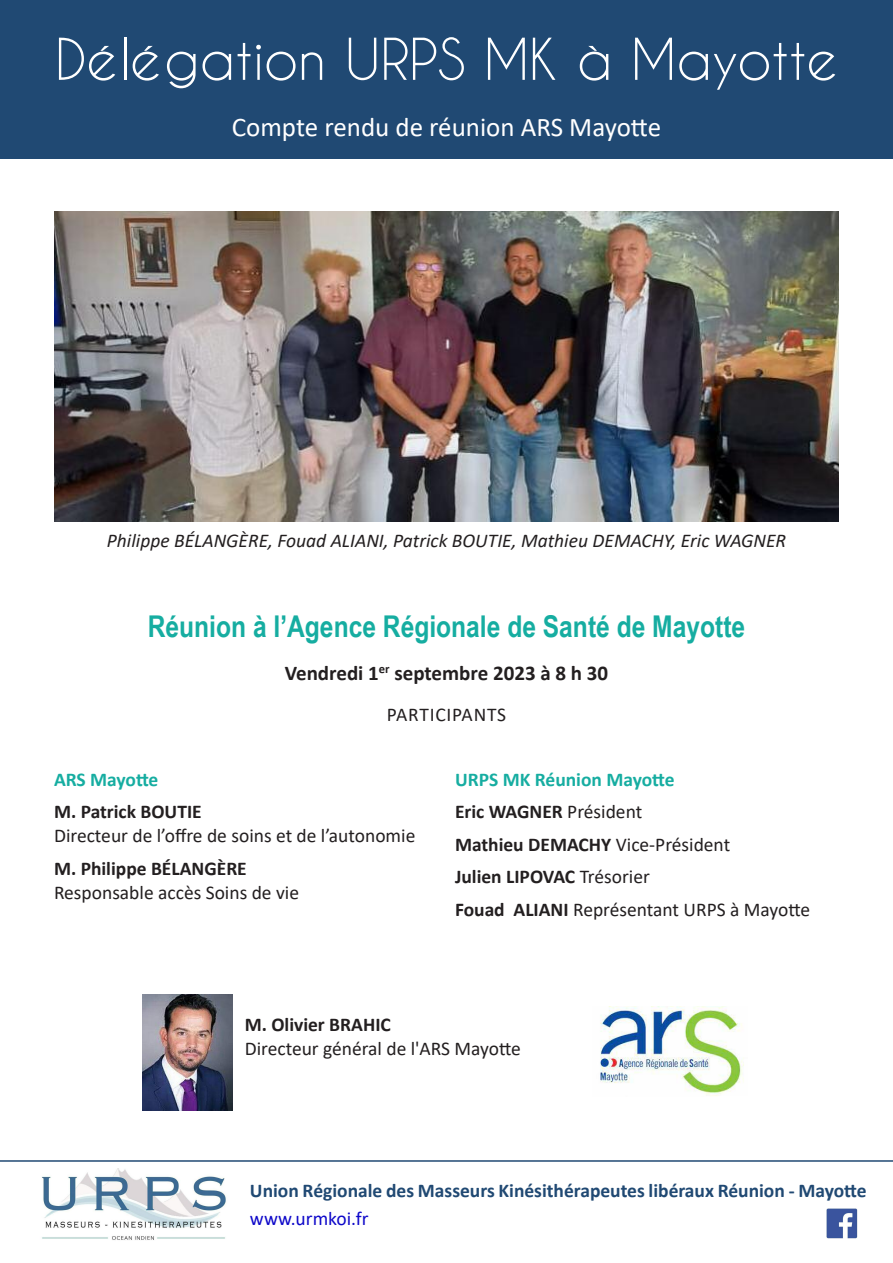
<style>
.page{position:relative;width:893px;height:1263px;background:#fff}
.page>*{position:absolute;margin:0;border:0;box-sizing:border-box;transform-origin:0 0}
.t1{font:54px "Caviar Dreams";color:#fff}
.t2{font:700 30px "Arial Narrow";color:#16ada1}
.t3{font:27px "Calibri";color:#fff}
.t4{font:700 21px "Calibri";color:#231f20}
.t5{font:19.5px/32.5px "Calibri";color:#231f20}
.t6{font:italic 19.5px "Calibri";color:#231f20}
.t7{font:700 19.5px "Calibri";color:#204973}
.t8{font:700 19.5px "Calibri";color:#231f20}
.t9{font:19.5px "Calibri";color:#0e08c9}
.t10{font:19.5px "Calibri";letter-spacing:.04em;color:#231f20}
.t11{font:700 19.5px "Calibri";letter-spacing:-.005em;color:#16ada1}
.s1{font-weight:700;color:#16ada1}
.s2{font-weight:700}
</style>
<div class="page">
<svg style="left:0;top:1160px;width:893px;height:80px"></svg>
<div style="left:0;top:0;width:893px;height:159px;background:#204973"></div>
<img style="left:54px;top:211px;width:785px;height:310px">
<img style="left:142px;top:994px;width:91px;height:116px">
<img style="left:600px;top:1007px;width:144px;height:89px">
<h1 class="t1" style="left:55px;top:30px;width:784px">Délégation URPS MK à Mayotte</h1>
<h3 class="t3" style="left:232px;top:116px;width:431px">compte rendu de réunion ARS Mayotte</h3>
<p class="t6" style="left:107px;top:533px;width:681px">Philippe BÉLANGÈRE, Fouad ALIANI, Patrick BOUTIE, Mathieu DEMACHY, Eric WAGNER</p>
<h2 class="t2" style="left:148px;top:609px;width:599px">Réunion à l’Agence Régionale de Santé de Mayotte</h2>
<p class="t4" style="left:285px;top:664px;width:325px">Vendredi 1<sup>er</sup> septembre 2023 à 8 h 30</p>
<p class="t10" style="left:387px;top:706px;width:121px">PARticiPAntS</p>
<p class="t11" style="left:54px;top:771px;width:106px">ARS Mayotte</p>
<p class="t8" style="left:54px;top:803px;width:149px">M. Patrick BOUTIE</p>
<p class="t5" style="left:54px;top:821px;width:363px">Directeur de l’offre de soins et de l’autonomie</p>
<p class="t8" style="left:54px;top:860px;width:194px">M. Philippe BÉLANGÈRE</p>
<p class="t5" style="left:54px;top:877px;width:247px">Responsable accès Soins de vie</p>
<p class="t5" style="left:455px;top:764px;width:357px"><span class="s1">URPS MK Réunion Mayotte<br></span><span class="s2">Eric WAGNER</span> Président<br><span class="s2">Mathieu DEMACHY</span> Vice-Président<br><span class="s2">Julien LIPOVAC</span> trésorier<br><span class="s2">Fouad ALIANI</span> Représentant URPS à Mayotte</p>
<p class="t8" style="left:245px;top:1016px;width:148px">M. Olivier BRAHIC</p>
<p class="t5" style="left:245px;top:1033px;width:278px">Directeur général de l'ARS Mayotte</p>
<p class="t7" style="left:250px;top:1182px;width:618px">Union Régionale des Masseurs Kinésithérapeutes libéraux Réunion - Mayotte</p>
<p class="t9" style="left:250px;top:1211px;width:120px">www.urmkoi.fr</p>
</div>
